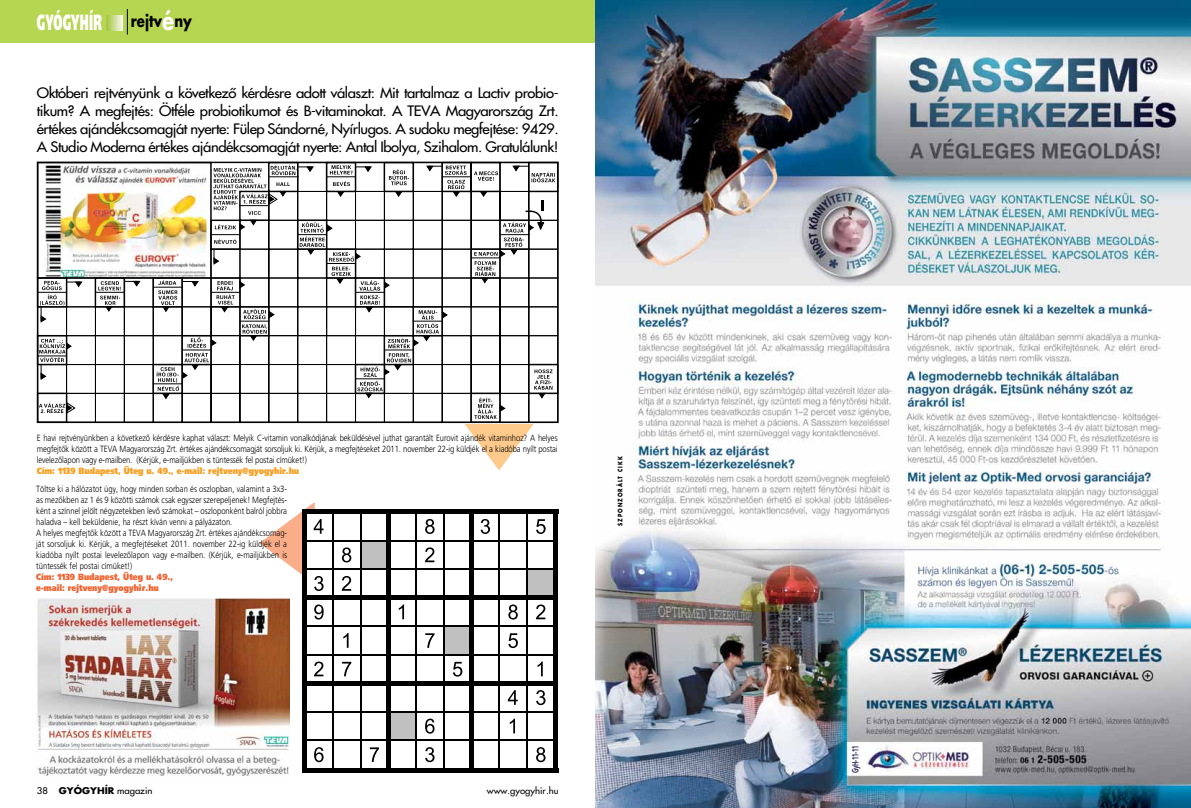
<style>
.page{position:relative;width:1191px;height:808px;background:#fff}
.page>*{position:absolute;margin:0;border:0;box-sizing:border-box;transform-origin:0 0}
.t1{font:800 22px "Frutiger Alt";letter-spacing:.03em;color:#fff;scale:.5 1}
.t2{font:16.6px "KB Futura Bold";color:#000;scale:.8 1}
.t3{font:300 14px/18px "Futura Hungary";letter-spacing:-.03em;color:#000;text-align:justify;scale:1.06 1}
.t4{font:300 9px/11px "Frutiger Alt";color:#000;text-align:justify;scale:.85 1}
.t5{font:800 9px "Frutiger Alt";color:#f99d1e;scale:.85 1}
.t6{font:800 9px/11px "Frutiger Alt";color:#f26331;scale:.85 1}
.t7{font:300 9px "Futura Hungary";color:#000;scale:1.06 1}
.t8{font:700 9px "Frutiger Alt";letter-spacing:-.04em;color:#282754;scale:.68 1}
.t9{font:700 6px "Futura Hungary";color:#000;scale:.85 1}
.s1{font-size:25px;color:#fff}
.s2{font-weight:700}
</style>
<div class="page">
<hr style="left:386px;top:512px;width:4px;height:28px;background:#000">
<svg style="left:425px;top:519px;width:9px;height:15px"></svg>
<svg style="left:480px;top:519px;width:10px;height:15px"></svg>
<div style="left:469px;top:512px;width:5px;height:28px;background:#000"></div>
<svg style="left:536px;top:519px;width:9px;height:15px"></svg>
<svg style="left:342px;top:547px;width:9px;height:15px"></svg>
<div style="left:362px;top:542px;width:24px;height:26px;background:#c1c0c0"></div>
<hr style="left:386px;top:540px;width:4px;height:29px;background:#000">
<svg style="left:425px;top:547px;width:9px;height:15px"></svg>
<div style="left:469px;top:540px;width:5px;height:29px;background:#000"></div>
<svg style="left:259px;top:502px;width:64px;height:89px"></svg>
<svg style="left:342px;top:576px;width:9px;height:15px"></svg>
<hr style="left:386px;top:569px;width:4px;height:29px;background:#000">
<div style="left:469px;top:569px;width:5px;height:29px;background:#000"></div>
<div style="left:528px;top:570px;width:26px;height:26px;background:#c1c0c0"></div>
<svg style="left:314px;top:604px;width:9px;height:15px"></svg>
<hr style="left:305px;top:596px;width:28px;height:4px;background:#000">
<hr style="left:333px;top:596px;width:27px;height:4px;background:#000">
<hr style="left:360px;top:596px;width:28px;height:4px;background:#000">
<svg style="left:399px;top:604px;width:5px;height:15px"></svg>
<hr style="left:386px;top:598px;width:4px;height:28px;background:#000">
<hr style="left:388px;top:596px;width:28px;height:4px;background:#000">
<hr style="left:416px;top:596px;width:28px;height:4px;background:#000">
<hr style="left:444px;top:596px;width:27px;height:4px;background:#000">
<div style="left:469px;top:598px;width:5px;height:28px;background:#000"></div>
<hr style="left:471px;top:596px;width:28px;height:4px;background:#000">
<svg style="left:508px;top:604px;width:10px;height:15px"></svg>
<hr style="left:499px;top:596px;width:28px;height:4px;background:#000">
<svg style="left:536px;top:604px;width:9px;height:15px"></svg>
<hr style="left:527px;top:596px;width:28px;height:4px;background:#000">
<svg style="left:343px;top:633px;width:5px;height:15px"></svg>
<hr style="left:386px;top:626px;width:4px;height:29px;background:#000">
<svg style="left:425px;top:633px;width:9px;height:15px"></svg>
<div style="left:445px;top:627px;width:24px;height:27px;background:#c1c0c0"></div>
<div style="left:469px;top:626px;width:5px;height:29px;background:#000"></div>
<svg style="left:508px;top:633px;width:10px;height:15px"></svg>
<svg style="left:314px;top:661px;width:9px;height:15px"></svg>
<svg style="left:342px;top:662px;width:9px;height:14px"></svg>
<hr style="left:386px;top:655px;width:4px;height:28px;background:#000">
<svg style="left:453px;top:662px;width:9px;height:14px"></svg>
<div style="left:469px;top:655px;width:5px;height:28px;background:#000"></div>
<svg style="left:537px;top:661px;width:6px;height:15px"></svg>
<hr style="left:305px;top:681px;width:28px;height:4px;background:#000">
<hr style="left:333px;top:681px;width:27px;height:4px;background:#000">
<hr style="left:360px;top:681px;width:28px;height:4px;background:#000">
<hr style="left:386px;top:683px;width:4px;height:29px;background:#000">
<hr style="left:388px;top:681px;width:28px;height:4px;background:#000">
<hr style="left:416px;top:681px;width:28px;height:4px;background:#000">
<hr style="left:444px;top:681px;width:27px;height:4px;background:#000">
<div style="left:469px;top:683px;width:5px;height:29px;background:#000"></div>
<hr style="left:471px;top:681px;width:28px;height:4px;background:#000">
<svg style="left:508px;top:690px;width:10px;height:15px"></svg>
<hr style="left:499px;top:681px;width:28px;height:4px;background:#000">
<svg style="left:536px;top:690px;width:9px;height:15px"></svg>
<hr style="left:527px;top:681px;width:28px;height:4px;background:#000">
<div style="left:390px;top:713px;width:25px;height:26px;background:#c1c0c0"></div>
<hr style="left:386px;top:712px;width:4px;height:28px;background:#000">
<svg style="left:425px;top:719px;width:9px;height:15px"></svg>
<div style="left:469px;top:712px;width:5px;height:28px;background:#000"></div>
<svg style="left:510px;top:719px;width:5px;height:14px"></svg>
<svg style="left:314px;top:747px;width:9px;height:15px"></svg>
<svg style="left:370px;top:747px;width:9px;height:15px"></svg>
<hr style="left:386px;top:740px;width:4px;height:29px;background:#000">
<svg style="left:425px;top:747px;width:9px;height:15px"></svg>
<div style="left:469px;top:740px;width:5px;height:29px;background:#000"></div>
<svg style="left:536px;top:747px;width:9px;height:15px"></svg>
<hr style="left:302px;top:509px;width:4px;height:263px;background:#000">
<hr style="left:332px;top:511px;width:2px;height:259px;background:#000">
<hr style="left:360px;top:511px;width:2px;height:259px;background:#000">
<hr style="left:415px;top:511px;width:2px;height:259px;background:#000">
<hr style="left:443px;top:511px;width:2px;height:259px;background:#000">
<hr style="left:498px;top:511px;width:2px;height:259px;background:#000">
<hr style="left:526px;top:511px;width:2px;height:259px;background:#000">
<hr style="left:554px;top:509px;width:4px;height:263px;background:#000">
<hr style="left:302px;top:509px;width:256px;height:4px;background:#000">
<hr style="left:304px;top:540px;width:252px;height:2px;background:#000">
<hr style="left:304px;top:568px;width:252px;height:2px;background:#000">
<hr style="left:304px;top:625px;width:252px;height:2px;background:#000">
<hr style="left:304px;top:654px;width:252px;height:2px;background:#000">
<hr style="left:304px;top:711px;width:252px;height:2px;background:#000">
<hr style="left:304px;top:739px;width:252px;height:2px;background:#000">
<hr style="left:302px;top:768px;width:256px;height:4px;background:#000">
<div style="left:0;top:0;width:595px;height:43px;background:#b6d550"></div>
<svg style="left:107px;top:15px;width:16px;height:16px"></svg>
<svg style="left:127px;top:9px;width:1px;height:26px"></svg>
<svg style="left:37px;top:162px;width:521px;height:308px"></svg>
<img style="left:595px;top:0;width:596px;height:808px">
<img style="left:37px;top:598px;width:252px;height:178px">
<img style="left:41px;top:165px;width:165px;height:111px">
<h1 class="t1" style="left:37px;top:9px;width:132px">Gyógyhír</h1>
<h2 class="t2" style="left:131px;top:9px;width:78px">rejtv<span class="s1">é</span>ny</h2>
<p class="t3" style="left:37px;top:84px;width:494px">Októberi rejtvényünk a következô kérdésre adott választ: Mit tartalmaz a Lactiv probio&shy;tikum? A megfejtés: Ötféle probiotikumot és B-vitaminokat. A TEVA Magyarország Zrt. értékes ajándékcsomagját nyerte: Fülep Sándorné, Nyírlugos. A sudoku megfejtése: 9429.<br>A Studio Moderna értékes ajándékcsomagját nyerte: Antal Ibolya, Szihalom. Gratulálunk!</p>
<p class="t4" style="left:37px;top:432px;width:614px">E havi rejtvényünkben a következô kérdésre kaphat választ: Melyik C-vitamin vonalkódjának beküldésével juthat garantált Eurovit ajándék vitaminhoz? A helyes megfejtôk között a TEVA Magyarország Zrt. értékes ajándékcsomagját sorsoljuk ki. Kérjük, a megfejtéseket 2011. november 22-ig küldjék el a kiadóba nyílt postai levelezôlapon vagy e-mailben. (Kérjük, e-mailjükben is tüntessék fel postai címüket!)</p>
<p class="t5" style="left:37px;top:465px;width:310px">Cím: 1139 Budapest, Üteg u. 49., e-mail: rejtveny@gyogyhir.hu</p>
<p class="t4" style="left:36px;top:483px;width:297px;text-align:left">Töltse ki a hálózatot úgy, hogy minden sorban és oszlopban, valamint a 3x3- as mezôkben az 1 és 9 közötti számok csak egyszer szerepeljenek! Megfejtés&shy;ként a színnel jelölt négyzetekben levô számokat – oszloponként balról jobbra haladva – kell beküldenie, ha részt kíván venni a pályázaton.<br>A helyes megfejtôk között a TEVA Magyarország Zrt. értékes ajándékcsomag&shy;ját sorsoljuk ki. Kérjük, a megfejtéseket 2011. november 22-ig küldjék el a kiadóba nyílt postai levelezôlapon vagy e-mailben. (Kérjük, e-mailjükben is tüntessék fel postai címüket!)</p>
<p class="t6" style="left:36px;top:571px;width:163px">Cím: 1139 Budapest, Üteg u. 49., e-mail: rejtveny@gyogyhir.hu</p>
<p class="t9" style="left:616px;top:526px;width:84px;rotate:-90deg">szponzorÁlt cikk</p>
<p class="t7" style="left:37px;top:784px;width:111px">38 <span class="s2">Gyógyhír</span> magazin</p>
<p class="t7" style="left:487px;top:785px;width:69px">www.gyogyhir.hu</p>
<p class="t8" style="left:850px;top:773px;width:43px;rotate:-90deg">GyH-11-11</p>
</div>
